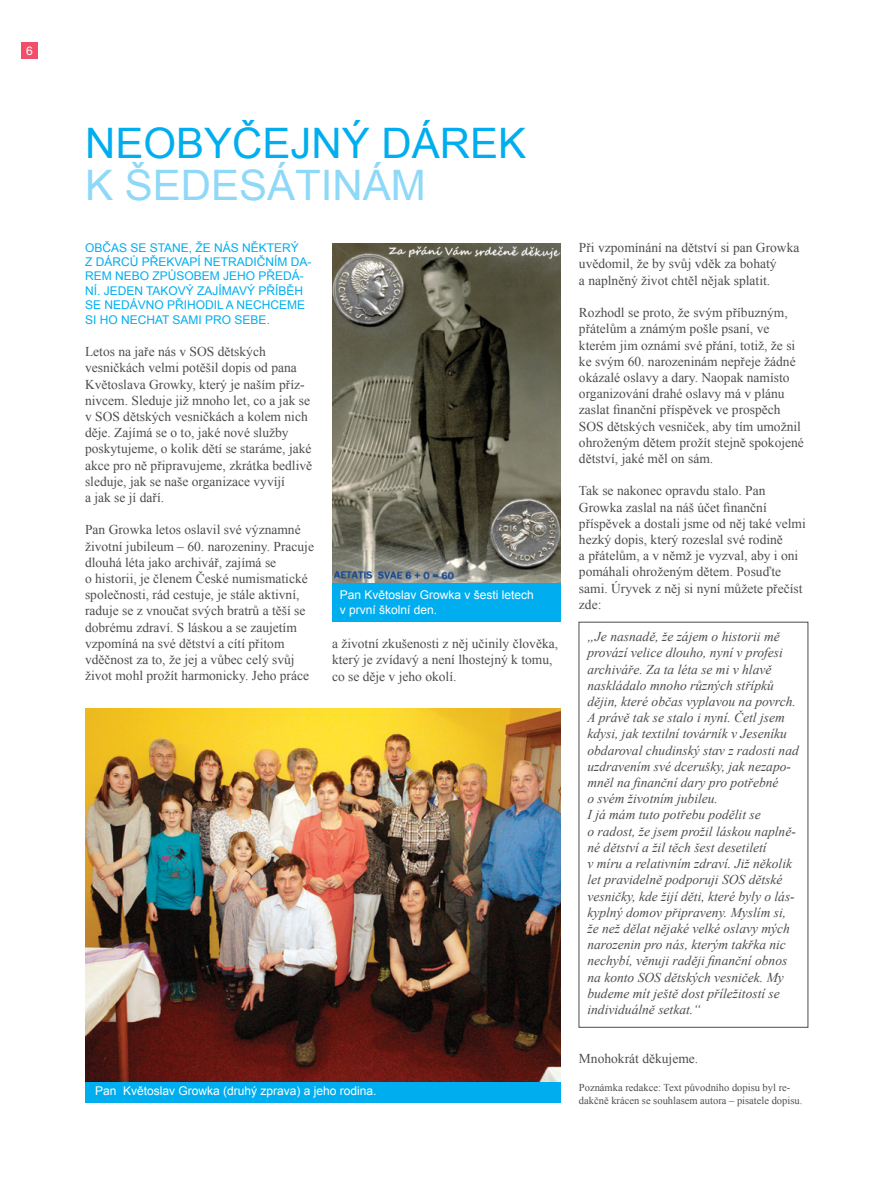
<style>
.page{position:relative;width:893px;height:1191px;background:#fff}
.page>*{position:absolute;margin:0;border:0;box-sizing:border-box;transform-origin:0 0}
.t1{font:42px "Arial";color:#00aeef}
.t2{font:42px "Arial";color:#8ed8f8}
.t3{font:13.5px/16.2px "Times New Roman";color:#4d4d4f}
.t4{font:italic 13.5px/16.2px "Times New Roman";color:#4d4d4f}
.t5{font:12px/14.4px "Arial";color:#00aeef}
.t6{font:12px/14.4px "Arial";color:#fff}
.t7{font:12px "Helvetica Neue CE";color:#fff}
.t8{font:10.5px/12.6px "Times New Roman";color:#4d4d4f}
</style>
<div class="page">
<div style="left:21px;top:43px;width:17px;height:16px;background:#f04e69"></div>
<img style="left:332px;top:244px;width:229px;height:339px">
<div style="left:332px;top:583px;width:229px;height:39px;background:#00aeef"></div>
<img style="left:85px;top:708px;width:476px;height:373px">
<div style="left:85px;top:1081px;width:476px;height:21px;background:#00aeef"></div>
<p class="t7" style="left:26px;top:44px;width:8px">6</p>
<h1 class="t1" style="left:85px;top:116px;width:443px">N EOBYČEJ NÝ DÁREK</h1>
<h1 class="t2" style="left:85px;top:158px;width:342px">K ŠEDESÁTINÁM</h1>
<p class="t5" style="left:85px;top:240px;width:228px">OBČAS SE STANE, ŽE NÁS NĚKTERÝ<br>Z DÁRCŮ PŘEKVAPÍ NETRADIČNÍM DA-<br>REM NEBO ZPŮSOB</p>
<p class="t5" style="left:85px;top:269px;width:222px;text-indent:117px">EM JEHO PŘEDÁ-<br>NÍ. JEDEN TAKOVÝ ZAJÍMAVÝ PŘÍBĚH<br>SE NEDÁVNO PŘIHODIL A NECHCEME<br>SI HO NECHAT SAMI PRO SEBE.</p>
<p class="t3" style="left:85px;top:343px;width:229px">Letos na jaře nás v SOS dětských vesničkách velmi potěšil dopis od pana Květoslava Growky, který je naším příz&shy;nivcem. Sleduje již mnoho let, co a jak se v SOS dětských vesničkách a kolem nich děje. Zajímá se o to, jaké nové služby poskytujeme, o kolik dětí se staráme, jaké akce pro ně připravujeme, zkrátka bedlivě sleduje, jak se naše organizace vyvíjí<br>a jak se jí daří.</p>
<p class="t3" style="left:85px;top:521px;width:230px">Pan Growka letos oslavil své významné životní jubileum – 60. narozeniny. Pracuje dlouhá léta jako archivář, zajímá se<br>o historii, je členem České numismatické společnosti, rád cestuje, je stále aktivní, raduje se z vnoučat svých bratrů a těší se dobrému zdraví. S láskou a se zaujetím vzpomíná na své dětství a cítí přitom vděčnost za to, že jej a vůbec celý svůj život mohl prožít harmonicky. Jeho práce</p>
<p class="t6" style="left:340px;top:588px;width:196px">PAN KVĚTOSLAV GROWKA V ŠESTI LETECH<br>V PRVNÍ ŠKOLNÍ DEN.</p>
<p class="t3" style="left:332px;top:635px;width:228px">a životní zkušenosti z něj učinily člověka, který je zvídavý a není lhostejný k tomu, co se děje v jeho okolí.</p>
<p class="t6" style="left:95px;top:1083px;width:283px">PAN KVĚTOSLAV GROWKA (DRUHÝ ZPRAVA) A JEHO RODINA.</p>
<p class="t3" style="left:579px;top:239px;width:222px">Při vzpomínání na dětství si pan Growka uvědomil, že by svůj vděk za bohatý<br>a naplněný život chtěl nějak splatit.</p>
<p class="t3" style="left:579px;top:304px;width:226px">Rozhodl se proto, že svým příbuzným, přátelům a známým pošle psaní, ve kterém jim oznámí své přání, totiž, že si ke svým 60. narozeninám nepřeje žádné okázalé oslavy a dary. Naopak namísto organizování drahé oslavy má v plánu zaslat finanční příspěvek ve prospěch SOS dětských vesniček, aby tím umožnil ohroženým dětem prožít stejně spokojené dětství, jaké měl on sám.</p>
<p class="t3" style="left:579px;top:482px;width:228px">Tak se nakonec opravdu stalo. Pan Growka zaslal na náš účet finanční příspěvek a dostali jsme od něj také velmi hezký dopis, který rozeslal své rodině<br>a přátelům, a v němž je vyzval, aby i oni pomáhali ohroženým dětem. Posuďte sami. Úryvek z něj si nyní můžete přečíst zde:</p>
<p class="t4" style="left:587px;top:628px;width:213px">„Je nasnadě, že zájem o historii mě provází velice dlouho, nyní v profesi archiváře. Za ta léta se mi v hlavě naskládalo mnoho různých střípků dějin, které občas vyplavou na povrch.<br>A právě tak se stalo i nyní. Četl jsem kdysi, jak textilní továrník v Jeseníku obdaroval chudinský stav z radosti nad uzdravením své dcerušky, jak nezapo&shy;mněl na finanční dary pro potřebné<br>o svém životním jubileu.<br>I já mám tuto potřebu podělit se<br>o radost, že jsem prožil láskou naplně&shy;né dětství a žil těch šest desetiletí<br>v míru a relativním zdraví. Již několik let pravidelně podporuji SOS dětské vesničky, kde žijí děti, které byly o lás&shy;kyplný domov připraveny. Myslím si, že než dělat nějaké velké oslavy mých narozenin pro nás, kterým takřka nic nechybí, věnuji raději finanční obnos na konto SOS dětských vesniček. My budeme mít ještě dost příležitostí se individuálně setkat.“</p>
<p class="t3" style="left:579px;top:1049px;width:121px">Mnohokrát děkujeme.</p>
<p class="t8" style="left:579px;top:1081px;width:225px">Poznámka redakce: Text původního dopisu byl re&shy;dakčně krácen se souhlasem autora – pisatele dopisu.</p>
</div>
